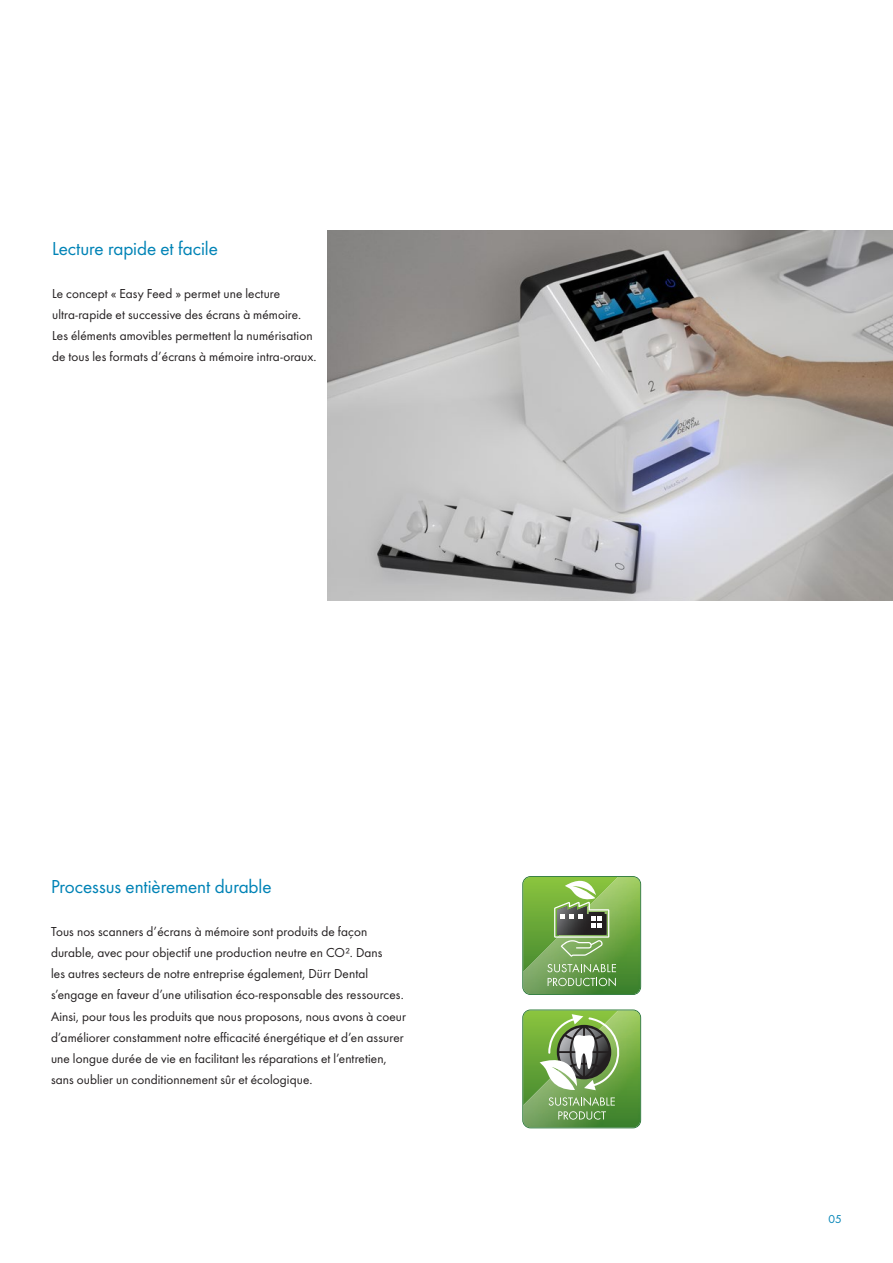
<style>
.page{position:relative;width:893px;height:1263px;background:#fff}
.page>*{position:absolute;margin:0;border:0;box-sizing:border-box;transform-origin:0 0}
.t1{font:19.5px "Futura Boo";color:#0083b6}
.t2{font:13.5px/21.3px "Futura Boo";letter-spacing:.01em;color:#231f20}
.t3{font:12px "Futura Boo";color:#0083b6}
</style>
<div class="page">
<img style="left:327px;top:230px;width:566px;height:370px">
<svg style="left:522px;top:1009px;width:119px;height:119px;background:#7da760"></svg>
<svg style="left:522px;top:876px;width:119px;height:119px;background:#78a657"></svg>
<h1 class="t1" style="left:52px;top:235px;width:167px">Lecture rapide et facile</h1>
<p class="t2" style="left:52px;top:282px;width:266px">Le concept « Easy Feed » permet une lecture ultra-rapide et successive des écrans à mémoire.<br>Les éléments amovibles permettent la numérisation de tous les formats d’écrans à mémoire intra-oraux.</p>
<h1 class="t1" style="left:51px;top:873px;width:222px">Processus entièrement durable</h1>
<p class="t2" style="left:51px;top:920px;width:356px">Tous nos scanners d’écrans à mémoire sont produits de façon durable, avec pour objectif une production neutre en CO². Dans<br>les autres secteurs de notre entreprise également, Dürr Dental s’engage en faveur d’une utilisation éco-responsable des ressources.<br>Ainsi, pour tous les produits que nous proposons, nous avons à coeur d’améliorer constamment notre efficacité énergétique et d’en assurer une longue durée de vie en facilitant les réparations et l’entretien, sans oublier un conditionnement sûr et écologique.</p>
<p class="t3" style="left:829px;top:1210px;width:15px">05</p>
</div>
